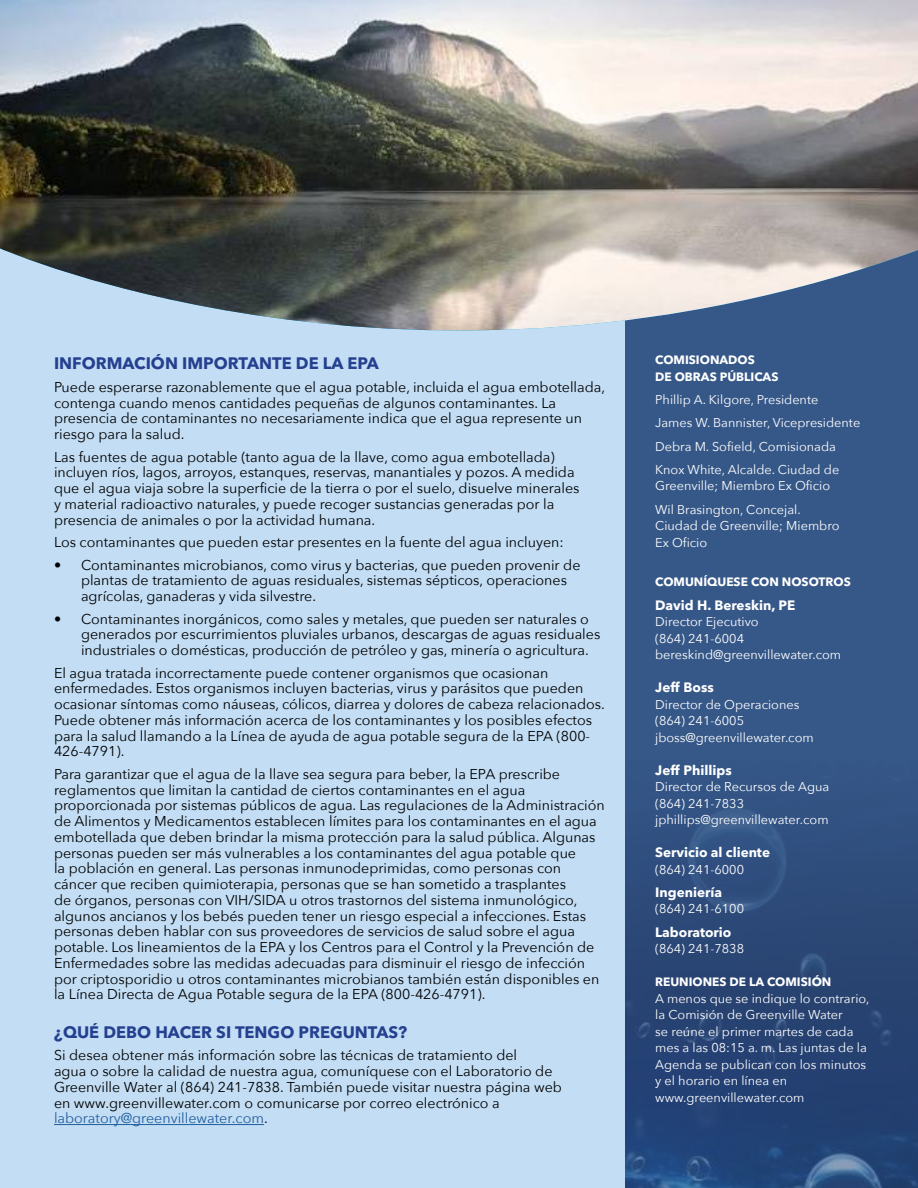
<style>
.page{position:relative;width:918px;height:1188px;background:#fff}
.page>*{position:absolute;margin:0;border:0;box-sizing:border-box;transform-origin:0 0}
.t1{font:700 16.5px "Avenir Next LT Pro";color:#25408f}
.t2{font:14.25px/15.8px "Avenir Next";color:#000}
.t3{font:700 13.5px "Avenir Next LT Pro";color:#fff}
.t4{font:12.75px/16.5px "Avenir Next";color:#fff}
.t5{font:700 12px/16.5px "Avenir Next LT Pro";color:#fff}
.s1{color:#215e9e}
</style>
<div class="page">
<div style="left:624px;top:248px;width:294px;height:940px;background:#365888"></div>
<img style="left:624px;top:760px;width:294px;height:428px">
<div style="left:0;top:205px;width:624px;height:983px;background:#c2ddf4"></div>
<hr style="left:54px;top:1124px;width:210px;height:1px;background:#215e9e">
<img style="left:0;top:0;width:918px;height:332px">
<p class="t1" style="left:54px;top:354px;width:326px">INFORMACIÓN IMPORTANTE DE LA EPA</p>
<p class="t2" style="left:54px;top:378px;width:553px">Puede esperarse razonablemente que el agua potable, incluida el agua embotellada, contenga cuando menos cantidades pequeñas de algunos contaminantes. La presencia de contaminantes no necesariamente indica que el agua represente un riesgo para la salud.</p>
<p class="t2" style="left:54px;top:448px;width:527px">Las fuentes de agua potable (tanto agua de la llave, como agua embotellada) incluyen ríos, lagos, arroyos, estanques, reservas, manantiales y pozos. A medida que el agua viaja sobre la superficie de la tierra o por el suelo, disuelve minerales y material radioactivo naturales, y puede recoger sustancias generadas por la presencia de animales o por la actividad humana.</p>
<p class="t2" style="left:54px;top:534px;width:511px">Los contaminantes que pueden estar presentes en la fuente del agua incluyen:</p>
<p class="t2" style="left:81px;top:556px;width:501px;text-indent:-27px">• Contaminantes microbianos, como virus y bacterias, que pueden provenir de plantas de tratamiento de aguas residuales, sistemas sépticos, operaciones agrícolas, ganaderas y vida silvestre.</p>
<p class="t2" style="left:81px;top:610px;width:521px;text-indent:-27px">• Contaminantes inorgánicos, como sales y metales, que pueden ser naturales o generados por escurrimientos pluviales urbanos, descargas de aguas residuales industriales o domésticas, producción de petróleo y gas, minería o agricultura.</p>
<p class="t2" style="left:54px;top:664px;width:552px">El agua tratada incorrectamente puede contener organismos que ocasionan enfermedades. Estos organismos incluyen bacterias, virus y parásitos que pueden ocasionar síntomas como náuseas, cólicos, diarrea y dolores de cabeza relacionados.<br>Puede obtener más información acerca de los contaminantes y los posibles efectos para la salud llamando a la Línea de ayuda de agua potable segura de la EPA (800- 426-4791).</p>
<p class="t2" style="left:54px;top:765px;width:552px">Para garantizar que el agua de la llave sea segura para beber, la EPA prescribe reglamentos que limitan la cantidad de ciertos contaminantes en el agua proporcionada por sistemas públicos de agua. Las regulaciones de la Administración de Alimentos y Medicamentos establecen límites para los contaminantes en el agua embotellada que deben brindar la misma protección para la salud pública. Algunas personas pueden ser más vulnerables a los contaminantes del agua potable que<br>la población en general. Las personas inmunodeprimidas, como personas con cáncer que reciben quimioterapia, personas que se han sometido a trasplantes<br>de órganos, personas con VIH/SIDA u otros trastornos del sistema inmunológico, algunos ancianos y los bebés pueden tener un riesgo especial a infecciones. Estas personas deben hablar con sus proveedores de servicios de salud sobre el agua potable. Los lineamientos de la EPA y los Centros para el Control y la Prevención de Enfermedades sobre las medidas adecuadas para disminuir el riesgo de infección por criptosporidio u otros contaminantes microbianos también están disponibles en la Línea Directa de Agua Potable segura de la EPA (800-426-4791).</p>
<p class="t1" style="left:54px;top:1022px;width:355px">¿QUÉ DEBO HACER SI TENGO PREGUNTAS?</p>
<p class="t2" style="left:54px;top:1047px;width:509px">Si desea obtener más información sobre las técnicas de tratamiento del<br>agua o sobre la calidad de nuestra agua, comuníquese con el Laboratorio de Greenville Water al (864) 241-7838. También puede visitar nuestra página web en www.greenvillewater.com o comunicarse por correo electrónico a <span class="s1">laboratory@greenvillewater.com</span>.</p>
<p class="t5" style="left:655px;top:352px;width:125px">COMISIONADOS<br>DE OBRAS PÚBLICAS</p>
<p class="t4" style="left:655px;top:391px;width:165px">Phillip A. Kilgore, Presidente</p>
<p class="t4" style="left:655px;top:414px;width:207px">James W. Bannister, Vicepresidente</p>
<p class="t4" style="left:655px;top:437px;width:182px">Debra M. Sofield, Comisionada</p>
<p class="t4" style="left:655px;top:461px;width:186px">Knox White, Alcalde. Ciudad de<br>Greenville; Miembro Ex Oficio</p>
<p class="t4" style="left:655px;top:500px;width:186px">Wil Brasington, Concejal.<br>Ciudad de Greenville; Miembro<br>Ex Oficio</p>
<p class="t5" style="left:655px;top:574px;width:197px">COMUNÍQUESE CON NOSOTROS</p>
<p class="t3" style="left:655px;top:597px;width:142px">David H. Bereskin, PE</p>
<p class="t4" style="left:655px;top:613px;width:105px">Director Ejecutivo</p>
<p class="t4" style="left:655px;top:629px;width:90px">(864) 241-6004</p>
<p class="t4" style="left:655px;top:646px;width:188px">bereskind@greenvillewater.com</p>
<p class="t3" style="left:655px;top:679px;width:60px">Jeff Boss</p>
<p class="t4" style="left:655px;top:695px;width:146px">Director de Operaciones</p>
<p class="t4" style="left:655px;top:712px;width:90px">(864) 241-6005</p>
<p class="t4" style="left:655px;top:728px;width:160px">jboss@greenvillewater.com</p>
<p class="t3" style="left:655px;top:762px;width:78px">Jeff Phillips</p>
<p class="t4" style="left:655px;top:778px;width:176px">Director de Recursos de Agua</p>
<p class="t4" style="left:655px;top:794px;width:90px">(864) 241-7833</p>
<p class="t4" style="left:655px;top:811px;width:175px">jphillips@greenvillewater.com</p>
<p class="t3" style="left:655px;top:844px;width:116px">Servicio al cliente</p>
<p class="t4" style="left:655px;top:860px;width:90px">(864) 241-6000</p>
<p class="t3" style="left:655px;top:884px;width:68px">Ingeniería</p>
<p class="t4" style="left:655px;top:900px;width:90px">(864) 241-6100</p>
<p class="t3" style="left:655px;top:924px;width:78px">Laboratorio</p>
<p class="t4" style="left:655px;top:940px;width:90px">(864) 241-7838</p>
<p class="t5" style="left:655px;top:974px;width:178px">REUNIONES DE LA COMISIÓN</p>
<p class="t4" style="left:655px;top:989px;width:216px">A menos que se indique lo contrario, la Comisión de Greenville Water<br>se reúne el primer martes de cada mes a las 08:15 a. m. Las juntas de la<br>Agenda se publican con los minutos y el horario en línea en</p>
<p class="t4" style="left:655px;top:1088px;width:151px">www.greenvillewater.com</p>
</div>
